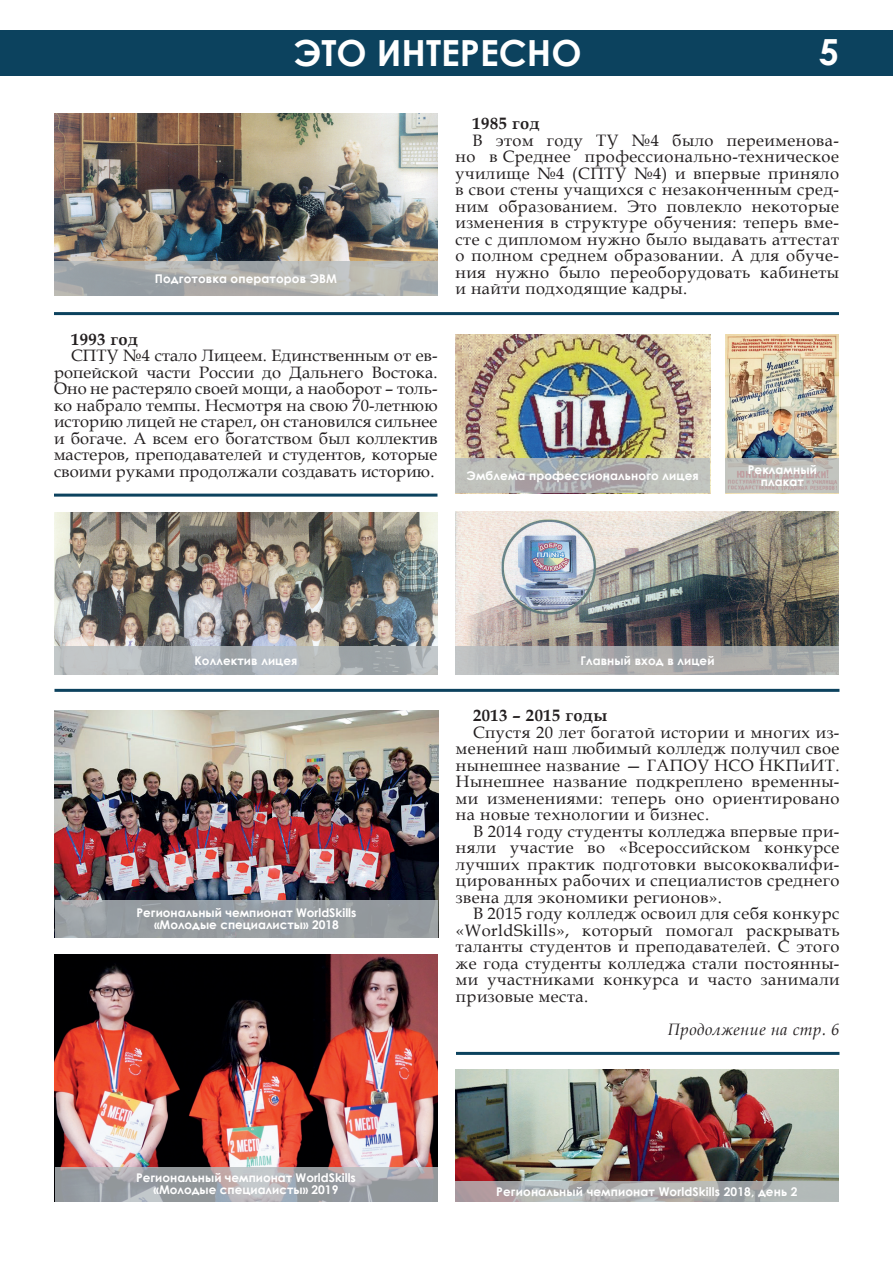
<style>
.page{position:relative;width:893px;height:1263px;background:#fff}
.page>*{position:absolute;margin:0;border:0;box-sizing:border-box;transform-origin:0 0}
.t1{font:700 36px "Century Gothic";color:#fff}
.статья{font:16.5px/16.5px "Book Antiqua";letter-spacing:.03em;color:#231f20;text-align:justify}
.статья-2{font:700 16.5px "Book Antiqua";letter-spacing:.03em;color:#231f20}
.статья-3{font:italic 16.5px "Book Antiqua";letter-spacing:.03em;color:#231f20}
.t2{font:700 12px/12px "Century Gothic";letter-spacing:.01em;color:#fff;text-align:center}
</style>
<div class="page">
<div style="left:0;top:30px;width:893px;height:45px;background:#0c425e"></div>
<img style="left:455px;top:1070px;width:384px;height:111px">
<img style="left:455px;top:334px;width:255px;height:124px">
<img style="left:725px;top:334px;width:114px;height:160px">
<img style="left:54px;top:513px;width:383px;height:132px">
<img style="left:455px;top:512px;width:384px;height:133px">
<img style="left:54px;top:113px;width:383px;height:148px">
<hr style="left:54px;top:689px;width:785px;height:3px;background:#0c425e">
<hr style="left:54px;top:494px;width:383px;height:3px;background:#0c425e">
<hr style="left:456px;top:1052px;width:383px;height:3px;background:#0c425e">
<hr style="left:54px;top:312px;width:785px;height:3px;background:#0c425e">
<svg style="left:455px;top:1181px;width:384px;height:21px;background:#aeadae"></svg>
<svg style="left:54px;top:261px;width:384px;height:35px;background:#adafae"></svg>
<svg style="left:455px;top:645px;width:384px;height:29px;background:#abacac"></svg>
<svg style="left:455px;top:458px;width:255px;height:35px;background:#b5b5b2"></svg>
<svg style="left:725px;top:458px;width:114px;height:35px;background:#bdb8b5"></svg>
<svg style="left:54px;top:645px;width:384px;height:29px;background:#afb4b8"></svg>
<img style="left:55px;top:710px;width:383px;height:191px">
<img style="left:54px;top:954px;width:384px;height:248px">
<svg style="left:55px;top:1167px;width:383px;height:35px;background:#a2a4a9"></svg>
<div style="left:55px;top:901px;width:383px;height:37px;background:linear-gradient(to right,#9aa0a5,#949a9f)"></div>
<p class="t1" style="left:293px;top:26px;width:290px">ЭТО ИНТЕРЕСНО</p>
<h1 class="t1" style="left:819px;top:25px;width:22px">5</h1>
<p class="t2" style="left:155px;top:272px;width:184px">Подготовка операторов ЭВМ</p>
<p class="статья-2" style="left:71px;top:328px;width:68px">1993 год</p>
<p class="статья" style="left:54px;top:347px;width:385px;text-indent:17px">СПТУ №4 стало Лицеем. Единственным от ев&shy;ропейской части России до Дальнего Востока.<br>Оно не растеряло своей мощи, а наоборот – толь&shy;ко набрало темпы. Несмотря на свою 70-летнюю историю лицей не старел, он становился сильнее и богаче. А всем его богатством был коллектив мастеров, преподавателей и студентов, которые своими руками продолжали создавать историю.</p>
<p class="статья-2" style="left:472px;top:113px;width:68px">1985 год</p>
<p class="статья" style="left:455px;top:132px;width:385px;text-indent:17px">В этом году ТУ №4 было переименова&shy;но в Среднее профессионально-техническое училище №4 (СПТУ №4) и впервые приняло в свои стены учащихся с незаконченным сред&shy;ним образованием. Это повлекло некоторые изменения в структуре обучения: теперь вме&shy;сте с дипломом нужно было выдавать аттестат о полном среднем образовании. А для обуче&shy;ния нужно было переоборудовать кабинеты и найти подходящие кадры.</p>
<p class="t2" style="left:467px;top:470px;width:234px">Эмблема профессионального лицея</p>
<p class="t2" style="left:748px;top:464px;width:71px">Рекламный плакат</p>
<p class="t2" style="left:194px;top:654px;width:105px">Коллектив лицея</p>
<p class="t2" style="left:137px;top:906px;width:221px">Региональный чемпионат WorldSkills</p>
<p class="t2" style="left:154px;top:918px;width:186px">«Молодые специалисты» 2018</p>
<p class="t2" style="left:136px;top:1171px;width:221px">Региональный чемпионат WorldSkills</p>
<p class="t2" style="left:154px;top:1183px;width:186px">«Молодые специалисты» 2019</p>
<p class="t2" style="left:580px;top:654px;width:136px">Главный вход в лицей</p>
<p class="статья-2" style="left:473px;top:704px;width:136px">2013 – 2015 годы</p>
<p class="статья" style="left:456px;top:723px;width:385px;text-indent:17px">Спустя 20 лет богатой истории и многих из&shy;менений наш любимый колледж получил свое нынешнее название — ГАПОУ НСО НКПиИТ.<br>Нынешнее название подкреплено временны&shy;ми изменениями: теперь оно ориентировано на новые технологии и бизнес.</p>
<p class="статья" style="left:456px;top:822px;width:385px;text-indent:17px">В 2014 году студенты колледжа впервые при&shy;няли участие во «Всероссийском конкурсе лучших практик подготовки высококвалифи&shy;цированных рабочих и специалистов среднего звена для экономики регионов».</p>
<p class="статья" style="left:456px;top:905px;width:385px;text-indent:17px">В 2015 году колледж освоил для себя конкурс «WorldSkills», который помогал раскрывать таланты студентов и преподавателей. С этого же года студенты колледжа стали постоянны&shy;ми участниками конкурса и часто занимали призовые места.</p>
<p class="статья-3" style="left:668px;top:1017px;width:173px">Продолжение на стр. 6</p>
<p class="t2" style="left:496px;top:1185px;width:303px">Региональный чемпионат WorldSkills 2018, день 2</p>
</div>
